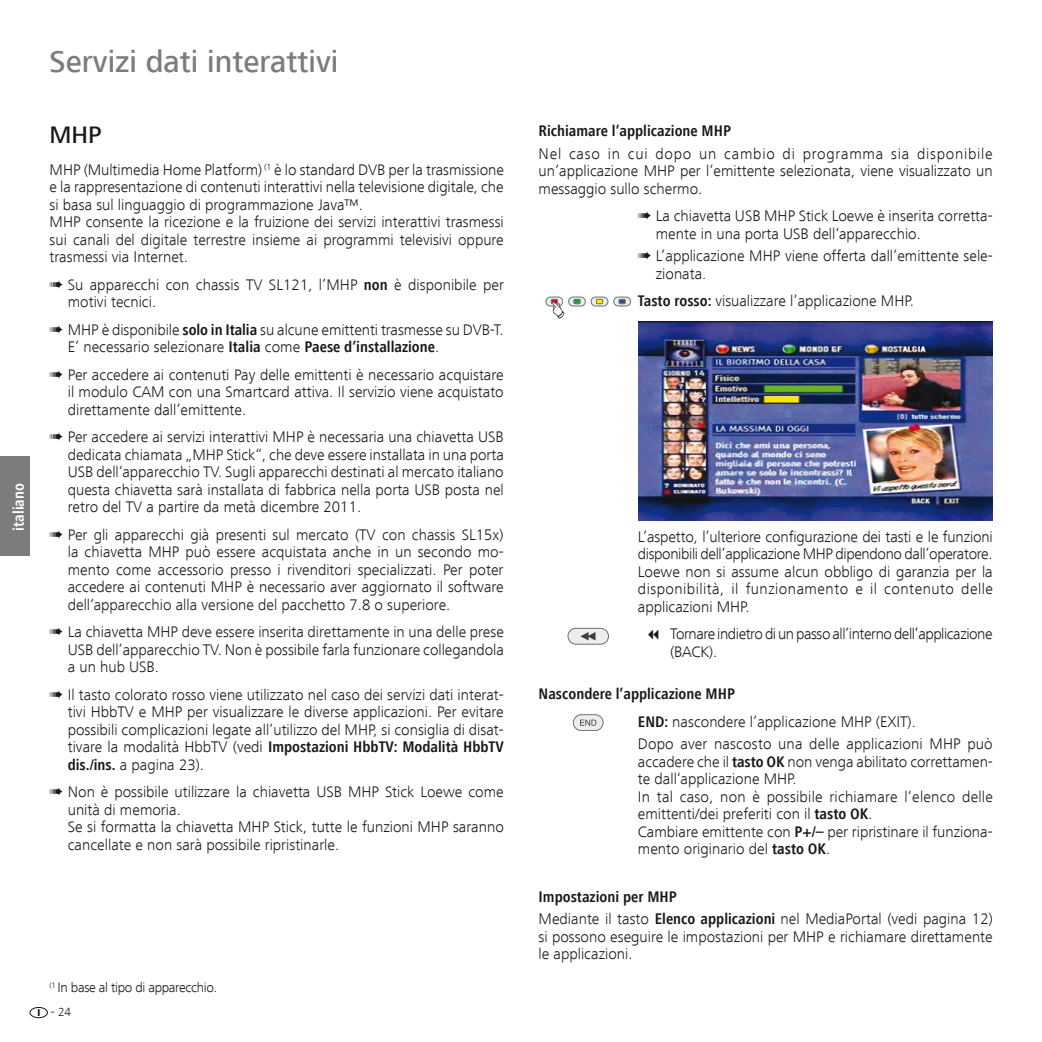
<style>
.page{position:relative;width:1042px;height:1042px;background:#fff}
.page>*{position:absolute;margin:0;border:0;box-sizing:border-box;transform-origin:0 0}
.t1{font:500 31.5px "Frutiger Next LT";color:#7b7c7e}
.t2{font:500 24.5px "Frutiger Next LT";color:#1a171c}
.t3{font:300 15.75px/17.5px "Frutiger Next LT";color:#1a171c}
.t4{font:300 15.75px/17.5px "Frutiger Next LT";letter-spacing:-.03em;color:#1a171c}
.t5{font:700 condensed 15.75px "Frutiger Next LT";color:#1a171c}
.t6{font:700 condensed 15.75px "Frutiger Next LT";color:#fff}
.t7{font:300 14px "Frutiger Next LT";letter-spacing:-.025em;color:#1a171c}
.t8{font:300 12.25px "Frutiger Next LT";color:#1a171c}
.s1{font-weight:700;font-stretch:condensed}
.s2{color:#fff}
</style>
<div class="page">
<svg style="left:30px;top:1007px;width:17px;height:10px"></svg>
<div style="left:30px;top:1007px;width:18px;height:10px;border:1px solid #1a171c;border-radius:50%"></div>
<div style="left:0;top:456px;width:30px;height:99px;background:#7b7c7e"></div>
<svg style="left:567px;top:628px;width:41px;height:16px"></svg>
<svg style="left:573px;top:714px;width:30px;height:16px"></svg>
<svg style="left:591px;top:297px;width:39px;height:9px"></svg>
<svg style="left:545px;top:297px;width:40px;height:21px"></svg>
<img style="left:638px;top:321px;width:354px;height:200px">
<p class="t6" style="left:10px;top:530px;width:49px;rotate:-90deg">italiano</p>
<h1 class="t1" style="left:50px;top:44px;width:290px">Servizi dati interattivi</h1>
<h2 class="t2" style="left:50px;top:121px;width:54px">MHP</h2>
<p class="t3" style="left:50px;top:161px;width:456px">MHP (Multimedia Home Platform) <sup>(1</sup> è lo standard DVB per la trasmissione e la rappresentazione di contenuti interattivi nella televisione digitale, che si basa sul linguaggio di programmazione Java™.<br>MHP consente la ricezione e la fruizione dei servizi interattivi trasmessi sui canali del digitale terrestre insieme ai programmi televisivi oppure trasmessi via Internet.</p>
<p class="t3" style="left:68px;top:276px;width:437px;text-indent:-18px">➠ Su apparecchi con chassis TV SL121, l’MHP <span class="s1">non</span> è disponibile per motivi tecnici.</p>
<p class="t3" style="left:68px;top:321px;width:437px;text-indent:-18px">➠ MHP è disponibile <span class="s1">solo in Italia</span> su alcune emittenti trasmesse su DVB-T.<br>E’ necessario selezionare <span class="s1">Italia</span> come <span class="s1">Paese d’installazione</span>.</p>
<p class="t3" style="left:68px;top:366px;width:437px;text-align:justify;text-indent:-18px">➠ Per accedere ai contenuti Pay delle emittenti è necessario acquistare il modulo CAM con una Smartcard attiva. Il servizio viene acquistato direttamente dall’emittente.</p>
<p class="t3" style="left:68px;top:428px;width:437px;text-align:justify;text-indent:-18px">➠ Per accedere ai servizi interattivi MHP è necessaria una chiavetta USB dedicata chiamata „MHP Stick“, che deve essere installata in una porta USB dell‘apparecchio TV. Sugli apparecchi destinati al mercato italiano questa chiavetta sarà installata di fabbrica nella porta USB posta nel retro del TV a partire da metà dicembre 2011.</p>
<p class="t3" style="left:68px;top:525px;width:437px;text-align:justify;text-indent:-18px">➠ Per gli apparecchi già presenti sul mercato (TV con chassis SL15x) la chiavetta MHP può essere acquistata anche in un secondo mo&shy;mento come accessorio presso i rivenditori specializzati. Per poter accedere ai contenuti MHP è necessario aver aggiornato il software dell‘apparecchio alla versione del pacchetto 7.8 o superiore.</p>
<p class="t3" style="left:68px;top:623px;width:437px;text-align:justify;text-indent:-18px">➠ La chiavetta MHP deve essere inserita direttamente in una delle prese USB dell’apparecchio TV. Non è possibile farla funzionare collegandola a un hub USB.</p>
<p class="t3" style="left:68px;top:685px;width:437px;text-align:justify;text-indent:-18px">➠ Il tasto colorato rosso viene utilizzato nel caso dei servizi dati interat&shy;tivi HbbTV e MHP per visualizzare le diverse applicazioni. Per evitare possibili complicazioni legate all’utilizzo del MHP, si consiglia di disat&shy;tivare la modalità HbbTV (vedi <span class="s1">Impostazioni HbbTV: Modalità HbbTV dis./ins.</span> a pagina 23).</p>
<p class="t3" style="left:50px;top:783px;width:455px">➠ Non è possibile utilizzare la chiavetta USB MHP Stick Loewe come</p>
<p class="t3" style="left:68px;top:800px;width:115px">unità di memoria.</p>
<p class="t3" style="left:50px;top:818px;width:455px"><span class="s2">➠</span> Se si formatta la chiavetta MHP Stick, tutte le funzioni MHP saranno</p>
<p class="t3" style="left:68px;top:835px;width:273px">cancellate e non sarà possibile ripristinarle.</p>
<p class="t7" style="left:50px;top:979px;width:169px"><sup>(1</sup> In base al tipo di apparecchio.</p>
<p class="t8" style="left:51px;top:1005px;width:22px">- 24</p>
<p class="t5" style="left:538px;top:122px;width:194px">Richiamare l’applicazione MHP</p>
<p class="t3" style="left:538px;top:145px;width:455px;text-align:justify">Nel caso in cui dopo un cambio di programma sia disponibile un’applicazione MHP per l’emittente selezionata, viene visualizzato un messaggio sullo schermo.</p>
<p class="t3" style="left:655px;top:207px;width:338px;text-indent:-18px">➠ La chiavetta USB MHP Stick Loewe è inserita corretta&shy;mente in una porta USB dell‘apparecchio.</p>
<p class="t3" style="left:655px;top:247px;width:338px;text-indent:-18px">➠ L’applicazione MHP viene offerta dall’emittente sele&shy;zionata.</p>
<p class="t3" style="left:637px;top:292px;width:277px"><span class="s1">Tasto rosso:</span> visualizzare l’applicazione MHP.</p>
<p class="t3" style="left:637px;top:528px;width:356px;text-align:justify">L’aspetto, l’ulteriore configurazione dei tasti e le funzioni disponibili dell’applicazione MHP dipendono dall’operatore.<br>Loewe non si assume alcun obbligo di garanzia per la disponibilità, il funzionamento e il contenuto delle applicazioni MHP.</p>
<p class="t4" style="left:670px;top:625px;width:324px">Tornare indietro di un passo all’interno dell’applicazione (BACK).</p>
<p class="t3" style="left:637px;top:680px;width:279px;line-height:27.5px;text-indent:-99px"><span class="s1">Nascondere l’applicazione MHP<br>END:</span> nascondere l’applicazione MHP (EXIT).</p>
<p class="t3" style="left:637px;top:735px;width:356px">Dopo aver nascosto una delle applicazioni MHP può accadere che il <span class="s1">tasto OK</span> non venga abilitato correttamen&shy;te dall‘applicazione MHP.<br>In tal caso, non è possibile richiamare l‘elenco delle emittenti/dei preferiti con il <span class="s1">tasto OK</span>.<br>Cambiare emittente con <span class="s1">P+/–</span> per ripristinare il funziona&shy;mento originario del <span class="s1">tasto OK</span>.</p>
<p class="t3" style="left:538px;top:885px;width:455px;line-height:22.4px"><span class="s1">Impostazioni per MHP<br></span>Mediante il tasto <span class="s1">Elenco applicazioni</span> nel MediaPortal (vedi pagina 12)</p>
<p class="t3" style="left:538px;top:927px;width:455px">si possono eseguire le impostazioni per MHP e richiamare direttamente le applicazioni.</p>
</div>
